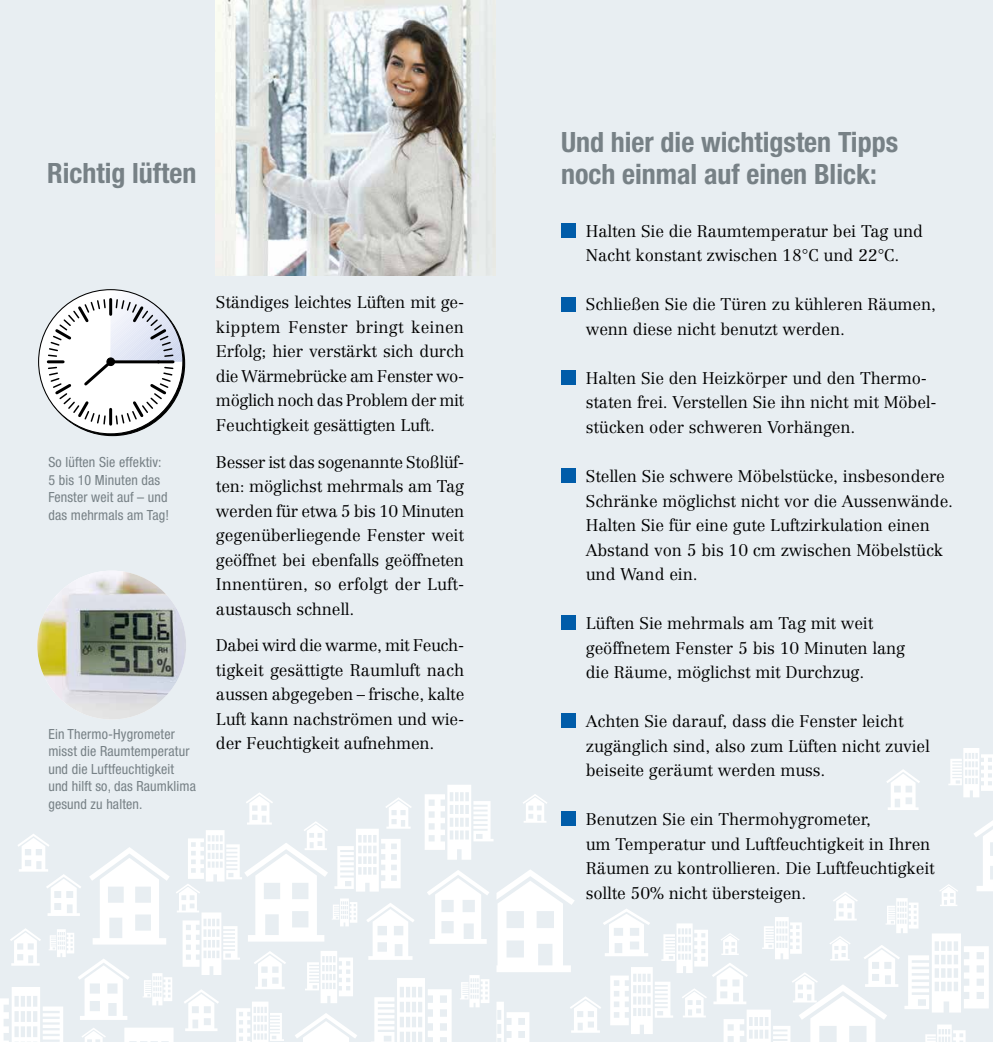
<style>
.page{position:relative;width:993px;height:1042px;background:#fff}
.page>*{position:absolute;margin:0;border:0;box-sizing:border-box;transform-origin:0 0}
.t1{font:700 condensed 28px/31.5px "Helvetica Neue LT Pro";color:#778186}
.t2{font:300 16.62px/24.5px "Centennial LT";letter-spacing:-.005em;color:#000}
.t3{font:condensed 14px/17.5px "Helvetica Neue LT Pro";letter-spacing:.01em;color:#778186}
</style>
<div class="page">
<div style="left:0;top:0;width:496px;height:1042px;background:#e8eef2"></div>
<div style="left:39px;top:290px;width:144px;height:144px;background:#fff;border-radius:50%"></div>
<svg style="left:47px;top:290px;width:136px;height:135px"></svg>
<img style="left:37px;top:570px;width:149px;height:149px;border-radius:74px">
<img style="left:216px;top:0;width:280px;height:275px">
<div style="left:496px;top:0;width:496px;height:1042px;background:#e8eef2"></div>
<div style="left:561px;top:223px;width:14px;height:15px;background:#005ca9"></div>
<div style="left:561px;top:297px;width:14px;height:15px;background:#005ca9"></div>
<div style="left:561px;top:370px;width:14px;height:15px;background:#005ca9"></div>
<div style="left:561px;top:468px;width:14px;height:15px;background:#005ca9"></div>
<div style="left:561px;top:615px;width:14px;height:15px;background:#005ca9"></div>
<div style="left:561px;top:713px;width:14px;height:15px;background:#005ca9"></div>
<svg style="left:0;top:748px;width:992px;height:294px"></svg>
<h1 class="t1" style="left:47px;top:156px;width:151px">Richtig lüften</h1>
<p class="t3" style="left:48px;top:454px;width:122px">So lüften Sie effektiv:<br>5 bis 10 Minuten das<br>Fenster weit auf – und das mehrmals am Tag!</p>
<p class="t3" style="left:48px;top:725px;width:149px">Ein Thermo-Hygrometer misst die Raumtemperatur und die Luftfeuchtigkeit und hilft so, das Raumklima gesund zu halten.</p>
<p class="t2" style="left:216px;top:290px;width:250px;text-align:justify">Ständiges leichtes Lüften mit ge&shy;kipptem Fenster bringt keinen Erfolg; hier verstärkt sich durch die Wärmebrücke am Fenster wo&shy;möglich noch das Problem der mit Feuchtigkeit gesättigten Luft.</p>
<p class="t2" style="left:216px;top:449px;width:250px;text-align:justify">Besser ist das sogenannte Stoßlüf&shy;ten: möglichst mehrmals am Tag werden für etwa 5 bis 10 Minuten gegenüberliegende Fenster weit geöffnet bei ebenfalls geöffneten Innentüren, so erfolgt der Luft&shy;austausch schnell.</p>
<p class="t2" style="left:216px;top:633px;width:250px;text-align:justify">Dabei wird die warme, mit Feuch&shy;tigkeit gesättigte Raumluft nach aussen abgegeben – frische, kalte Luft kann nachströmen und wie&shy;der Feuchtigkeit aufnehmen.</p>
<h1 class="t1" style="left:561px;top:126px;width:338px">Und hier die wichtigsten Tipps noch einmal auf einen Blick:</h1>
<p class="t2" style="left:585px;top:219px;width:338px">Halten Sie die Raumtemperatur bei Tag und<br>Nacht konstant zwischen 18°C und 22°C.</p>
<p class="t2" style="left:585px;top:292px;width:351px">Schließen Sie die Türen zu kühleren Räumen, wenn diese nicht benutzt werden.</p>
<p class="t2" style="left:585px;top:366px;width:352px">Halten Sie den Heizkörper und den Thermo&shy;staten frei. Verstellen Sie ihn nicht mit Möbel&shy;stücken oder schweren Vorhängen.</p>
<p class="t2" style="left:585px;top:464px;width:369px">Stellen Sie schwere Möbelstücke, insbesondere Schränke möglichst nicht vor die Aussenwände.<br>Halten Sie für eine gute Luftzirkulation einen Abstand von 5 bis 10 cm zwischen Möbelstück und Wand ein.</p>
<p class="t2" style="left:585px;top:611px;width:321px">Lüften Sie mehrmals am Tag mit weit geöffnetem Fenster 5 bis 10 Minuten lang die Räume, möglichst mit Durchzug.</p>
<p class="t2" style="left:585px;top:709px;width:345px">Achten Sie darauf, dass die Fenster leicht zugänglich sind, also zum Lüften nicht zuviel beiseite geräumt werden muss.</p>
<p class="t2" style="left:585px;top:807px;width:350px">Benutzen Sie ein Thermohygrometer,<br>um Temperatur und Luftfeuchtigkeit in Ihren Räumen zu kontrollieren. Die Luftfeuchtigkeit sollte 50% nicht übersteigen.</p>
</div>
